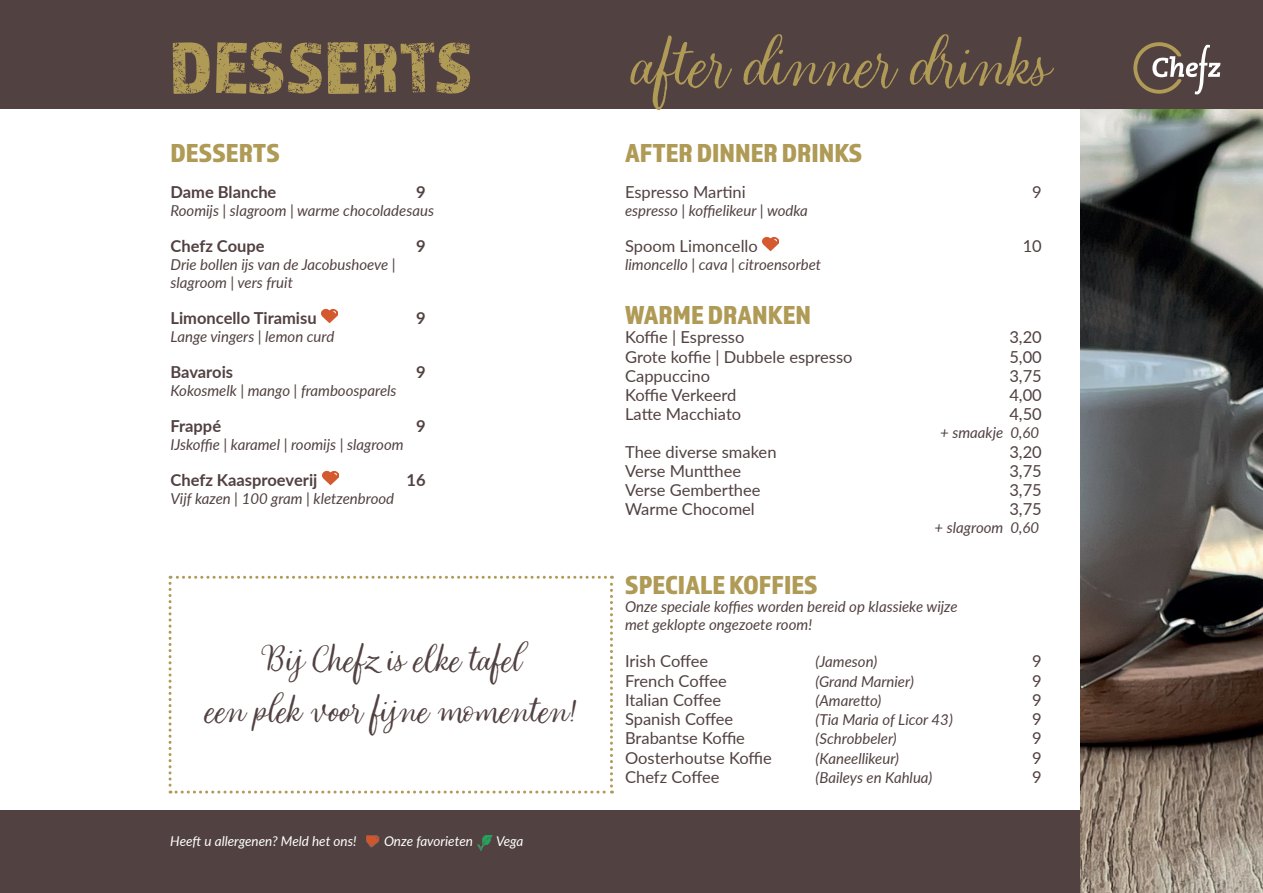
<style>
.page{position:relative;width:1263px;height:893px;background:#fff}
.page>*{position:absolute;margin:0;border:0;box-sizing:border-box;transform-origin:0 0}
.t1{font:75px "Looking Flowers Script";color:#af9a56}
.t2{font:75px "Almaq Rough";color:#af9a56}
.t3{font:42px/51px "Looking Flowers Script";color:#524141;text-align:center}
.t4{font:27px "Almaq Refined";color:#af9a56}
.t5{font:16.5px "Lato";color:#524141}
.t6{font:700 16.5px "Lato";color:#524141}
.t7{font:italic 15px/18px "Lato";color:#524141}
.t8{font:italic 13.5px "Lato";color:#fff}
.s1{font-family:"Alana"}
</style>
<div class="page">
<div style="left:0;top:810px;width:1263px;height:83px;background:#524141"></div>
<img style="left:1081px;top:108px;width:182px;height:785px">
<div style="left:0;top:0;width:1263px;height:108px;background:#524141"></div>
<svg style="left:169px;top:576px;width:444px;height:218px"></svg>
<svg style="left:1133px;top:42px;width:87px;height:52px"></svg>
<img style="left:322px;top:309px;width:15px;height:15px">
<img style="left:322px;top:471px;width:16px;height:15px">
<img style="left:763px;top:237px;width:16px;height:15px">
<img style="left:366px;top:835px;width:14px;height:13px">
<img style="left:477px;top:835px;width:16px;height:15px">
<h1 class="t2" style="left:171px;top:23px;width:304px">DESSERTS</h1>
<h3 class="t4" style="left:171px;top:137px;width:111px">DESSERTS</h3>
<p class="t6" style="left:171px;top:180px;width:107px">Dame Blanche</p>
<p class="t6" style="left:416px;top:180px;width:11px">9</p>
<p class="t7" style="left:171px;top:201px;width:265px">Roomijs | slagroom | warme chocoladesaus</p>
<p class="t6" style="left:171px;top:234px;width:96px">Chefz Coupe</p>
<p class="t6" style="left:416px;top:234px;width:11px">9</p>
<p class="t7" style="left:171px;top:255px;width:227px">Drie bollen ijs van de Jacobushoeve | slagroom | vers fruit</p>
<p class="t6" style="left:171px;top:306px;width:148px">Limoncello Tiramisu</p>
<p class="t6" style="left:416px;top:306px;width:11px">9</p>
<p class="t7" style="left:171px;top:327px;width:165px">Lange vingers | lemon curd</p>
<p class="t6" style="left:171px;top:360px;width:64px">Bavarois</p>
<p class="t6" style="left:416px;top:360px;width:11px">9</p>
<p class="t7" style="left:171px;top:381px;width:227px">Kokosmelk | mango | framboosparels</p>
<p class="t6" style="left:171px;top:414px;width:52px">Frappé</p>
<p class="t6" style="left:416px;top:414px;width:11px">9</p>
<p class="t7" style="left:171px;top:435px;width:235px">IJskoffie | karamel | roomijs | slagroom</p>
<p class="t6" style="left:171px;top:468px;width:148px">Chefz Kaasproeverij</p>
<p class="t6" style="left:406px;top:468px;width:21px">16</p>
<p class="t7" style="left:171px;top:489px;width:225px">Vijf kazen | 100 gram | kletzenbrood</p>
<h2 class="t3" style="left:204px;top:630px;width:375px">Bij Chef<span class="s1">z</span> is elke tafel<br>een plek voor fijne momenten!</h2>
<p class="t8" style="left:170px;top:831px;width:188px">Heeft u allergenen? Meld het ons!</p>
<p class="t8" style="left:384px;top:831px;width:90px">Onze favorieten</p>
<p class="t8" style="left:496px;top:831px;width:29px">Vega</p>
<h1 class="t1" style="left:629px;top:14px;width:421px">after dinner drinks</h1>
<h3 class="t4" style="left:625px;top:137px;width:239px">AFTER DINNER DRINKS</h3>
<p class="t5" style="left:625px;top:180px;width:122px">Espresso Martini</p>
<p class="t5" style="left:1032px;top:180px;width:11px">9</p>
<p class="t7" style="left:625px;top:201px;width:184px">espresso | koffielikeur | wodka</p>
<p class="t5" style="left:625px;top:234px;width:134px">Spoom Limoncello</p>
<p class="t5" style="left:1023px;top:234px;width:21px">10</p>
<p class="t7" style="left:625px;top:255px;width:198px">limoncello | cava | citroensorbet</p>
<h3 class="t4" style="left:625px;top:299px;width:188px">WARME DRANKEN</h3>
<p class="t5" style="left:625px;top:325px;width:121px">Koffie | Espresso</p>
<p class="t5" style="left:1009px;top:325px;width:34px">3,20</p>
<p class="t5" style="left:625px;top:345px;width:229px">Grote koffie | Dubbele espresso</p>
<p class="t5" style="left:1009px;top:345px;width:34px">5,00</p>
<p class="t5" style="left:625px;top:364px;width:87px">Cappuccino</p>
<p class="t5" style="left:1009px;top:364px;width:34px">3,75</p>
<p class="t5" style="left:625px;top:383px;width:113px">Koffie Verkeerd</p>
<p class="t5" style="left:1009px;top:383px;width:34px">4,00</p>
<p class="t5" style="left:625px;top:402px;width:118px">Latte Macchiato</p>
<p class="t5" style="left:1009px;top:402px;width:34px">4,50</p>
<p class="t7" style="left:940px;top:423px;width:100px">+ smaakje 0,60</p>
<p class="t5" style="left:625px;top:440px;width:153px">Thee diverse smaken</p>
<p class="t5" style="left:1009px;top:440px;width:34px">3,20</p>
<p class="t5" style="left:625px;top:459px;width:118px">Verse Muntthee</p>
<p class="t5" style="left:1009px;top:459px;width:34px">3,75</p>
<p class="t5" style="left:625px;top:478px;width:137px">Verse Gemberthee</p>
<p class="t5" style="left:1009px;top:478px;width:34px">3,75</p>
<p class="t5" style="left:625px;top:497px;width:131px">Warme Chocomel</p>
<p class="t5" style="left:1009px;top:497px;width:34px">3,75</p>
<p class="t7" style="left:935px;top:518px;width:106px">+ slagroom 0,60</p>
<h3 class="t4" style="left:625px;top:569px;width:194px">SPECIALE KOFFIES</h3>
<p class="t7" style="left:625px;top:597px;width:334px">Onze speciale koffies worden bereid op klassieke wijze met geklopte ongezoete room!</p>
<p class="t5" style="left:625px;top:649px;width:85px">Irish Coffee</p>
<p class="t7" style="left:816px;top:652px;width:63px">(Jameson)</p>
<p class="t5" style="left:1032px;top:649px;width:11px">9</p>
<p class="t5" style="left:625px;top:669px;width:103px">French Coffee</p>
<p class="t7" style="left:816px;top:671px;width:100px">(Grand Marnier)</p>
<p class="t5" style="left:1032px;top:669px;width:11px">9</p>
<p class="t5" style="left:625px;top:688px;width:98px">Italian Coffee</p>
<p class="t7" style="left:816px;top:691px;width:67px">(Amaretto)</p>
<p class="t5" style="left:1032px;top:688px;width:11px">9</p>
<p class="t5" style="left:625px;top:707px;width:110px">Spanish Coffee</p>
<p class="t7" style="left:816px;top:710px;width:139px">(Tia Maria of Licor 43)</p>
<p class="t5" style="left:1032px;top:707px;width:11px">9</p>
<p class="t5" style="left:625px;top:726px;width:121px">Brabantse Koffie</p>
<p class="t7" style="left:816px;top:729px;width:83px">(Schrobbeler)</p>
<p class="t5" style="left:1032px;top:726px;width:11px">9</p>
<p class="t5" style="left:625px;top:746px;width:148px">Oosterhoutse Koffie</p>
<p class="t7" style="left:816px;top:748px;width:85px">(Kaneellikeur)</p>
<p class="t5" style="left:1032px;top:746px;width:11px">9</p>
<p class="t5" style="left:625px;top:765px;width:96px">Chefz Coffee</p>
<p class="t7" style="left:816px;top:768px;width:118px">(Baileys en Kahlua)</p>
<p class="t5" style="left:1032px;top:765px;width:11px">9</p>
</div>
